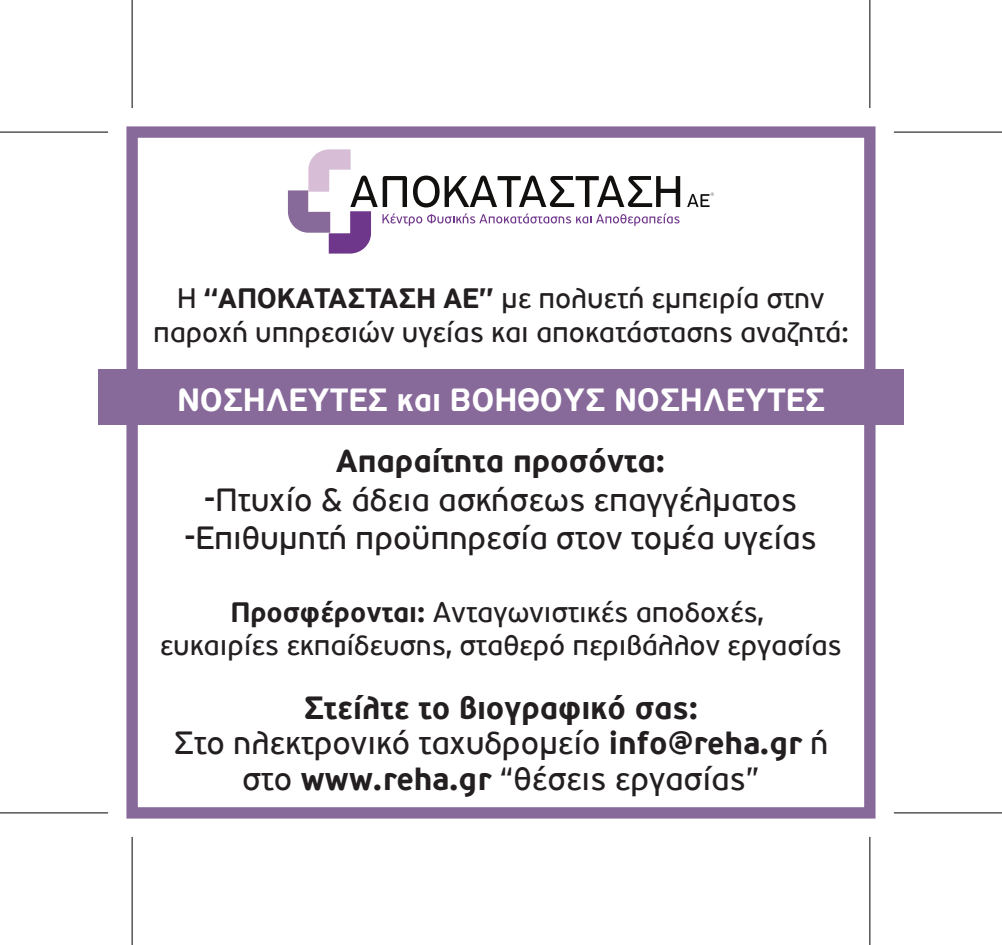
<style>
.page{position:relative;width:1002px;height:945px;background:#fff}
.page>*{position:absolute;margin:0;border:0;box-sizing:border-box;transform-origin:0 0}
.t1{font:700 32px/35.2px "PF Traffic";color:#231f20;text-align:center}
.t2{font:32px/38.4px "PF Traffic";color:#231f20;text-align:center}
.t3{font:700 32px "PF Traffic";color:#fff}
.t4{font:28px/33.6px "PF Traffic";color:#231f20;text-align:center}
.s1{font-weight:700}
.s2{font-weight:400}
</style>
<div class="page">
<div style="left:98px;top:369px;width:805px;height:56px;background:#87699a"></div>
<svg style="left:687px;top:192px;width:26px;height:15px"></svg>
<svg style="left:288px;top:149px;width:392px;height:104px"></svg>
<div style="left:126px;top:126px;width:749px;height:692px;border:11px solid #87699a"></div>
<svg style="left:0;top:813px;width:108px;height:1px"></svg>
<svg style="left:893px;top:813px;width:108px;height:1px"></svg>
<div style="left:867px;top:0;width:5px;height:108px;background:#a1a1a1"></div>
<div style="left:867px;top:836px;width:5px;height:108px;background:#a1a1a1"></div>
<hr style="left:0;top:131px;width:108px;height:2px;background:#000">
<hr style="left:893px;top:131px;width:108px;height:2px;background:#000">
<hr style="left:0;top:812px;width:108px;height:1px;background:#000">
<hr style="left:893px;top:812px;width:108px;height:1px;background:#000">
<hr style="left:131px;top:0;width:2px;height:108px;background:#000">
<hr style="left:131px;top:836px;width:2px;height:108px;background:#000">
<hr style="left:868px;top:0;width:2px;height:108px;background:#000">
<hr style="left:868px;top:836px;width:2px;height:108px;background:#000">
<p class="t4" style="left:153px;top:281px;width:697px">Η <span class="s1">“ΑΠΟΚΑΤΑΣΤΑΣΗ ΑΕ”</span> µε πολυετή εµπειρία στην παροχή υπηρεσιών υγείας και αποκατάστασης αναζητά:</p>
<p class="t3" style="left:177px;top:380px;width:649px">ΝΟΣΗΛΕΥΤΕΣ και ΒΟΗΘΟΥΣ ΝΟΣΗΛΕΥΤΕΣ</p>
<p class="t1" style="left:336px;top:443px;width:330px">Απαραίτητα προσόντα:</p>
<p class="t2" style="left:185px;top:480px;width:633px">-Πτυχίο &amp; άδεια ασκήσεως επαγγέλµατος -Επιθυµητή προϋπηρεσία στον τοµέα υγείας</p>
<p class="t4" style="left:160px;top:595px;width:683px"><span class="s1">Προσφέρονται:</span> Ανταγωνιστικές αποδοχές,<br>ευκαιρίες εκπαίδευσης, σταθερό περιβάλλον εργασίας</p>
<p class="t1" style="left:174px;top:689px;width:655px">Στείλτε το βιογραφικό σας:<br><span class="s2">Στο ηλεκτρονικό ταχυδροµείο</span> info@reha.gr <span class="s2">ή στο</span> www.reha.gr <span class="s2">“θέσεις εργασίας”</span></p>
</div>
